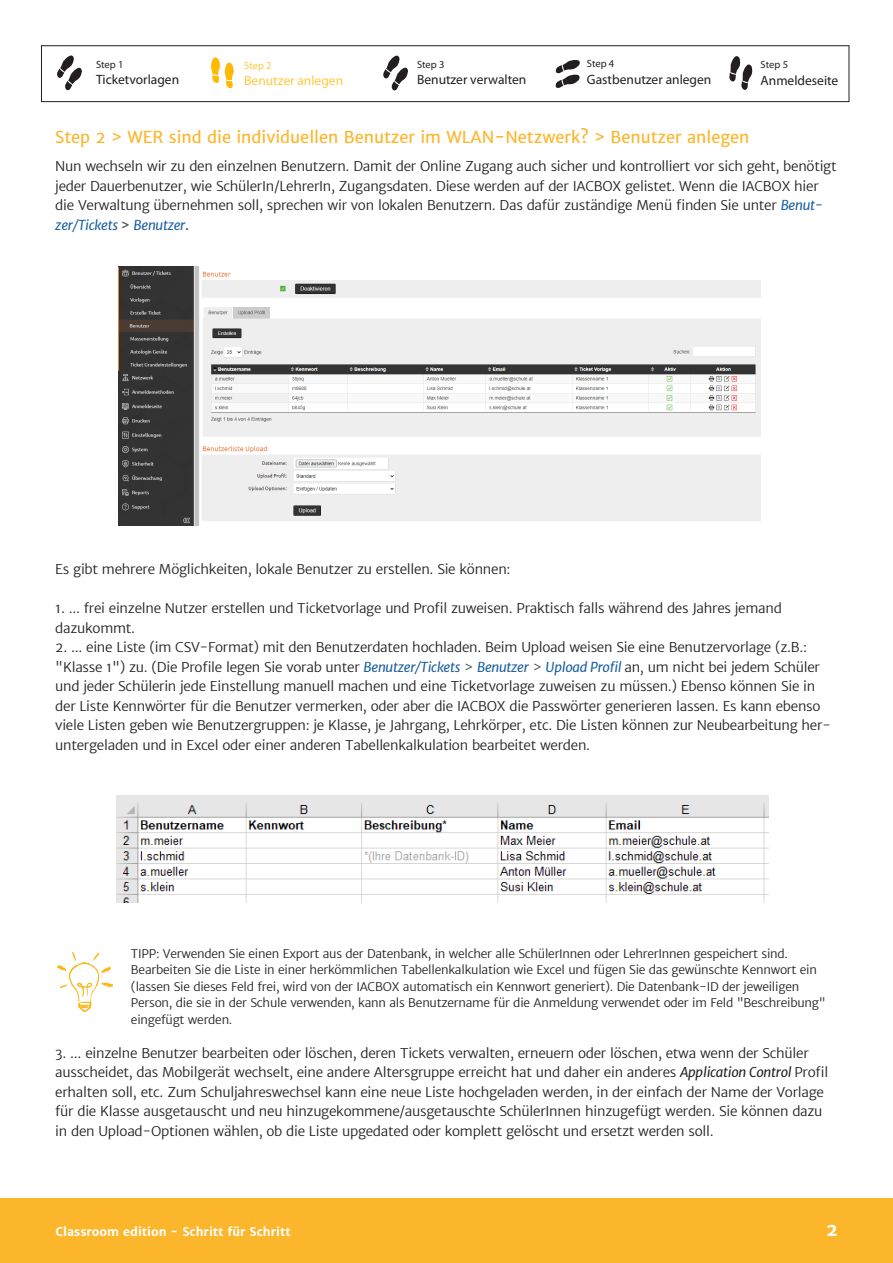
<style>
.page{position:relative;width:893px;height:1263px;background:#fff}
.page>*{position:absolute;margin:0;border:0;box-sizing:border-box;transform-origin:0 0}
.Text{font:700 18px "Merriweather Sans";color:#fff}
.t1{font:16.5px "Merriweather Sans";color:#fcb62b}
.t2{font:300 13.5px/19.5px "Merriweather Sans";letter-spacing:-.02em;color:#231f20}
.Bildbeschreibung{font:13.5px "Myriad Pro";color:#231f20}
.Bildbeschreibung-2{font:13.5px "Myriad Pro";color:#ffca40}
.t3{font:300 12px/16.5px "Merriweather Sans";letter-spacing:-.02em;color:#231f20}
.Text-2{font:700 12px "Merriweather Sans";color:#fff}
.Bildbeschreibung-3{font:10.5px "Myriad Pro";letter-spacing:-.005em;color:#231f20}
.Bildbeschreibung-4{font:10.5px "Myriad Pro";color:#ffca40}
.s1{font-weight:400;font-style:italic;color:#175d9e}
.s2{font-weight:400;color:#4a4e4d}
.s3{color:#4a4e4d}
.s4{font-weight:400;font-style:italic}
</style>
<div class="page">
<div style="left:0;top:1198px;width:893px;height:65px;background:#fcb62b"></div>
<img style="left:57px;top:952px;width:56px;height:61px">
<svg style="left:729px;top:56px;width:24px;height:34px"></svg>
<svg style="left:555px;top:60px;width:25px;height:28px"></svg>
<svg style="left:383px;top:55px;width:25px;height:36px"></svg>
<svg style="left:211px;top:57px;width:23px;height:32px"></svg>
<svg style="left:57px;top:55px;width:25px;height:36px"></svg>
<div style="left:41px;top:45px;width:808px;height:57px;border:1px solid #231f20"></div>
<img style="left:117px;top:795px;width:651px;height:107px">
<img style="left:118px;top:267px;width:642px;height:258px">
<p class="Bildbeschreibung-3" style="left:96px;top:58px;width:29px">Step 1</p>
<p class="Bildbeschreibung" style="left:96px;top:72px;width:85px">Ticketvorlagen</p>
<p class="Bildbeschreibung-4" style="left:244px;top:59px;width:29px">Step 2</p>
<p class="Bildbeschreibung-2" style="left:244px;top:72px;width:101px">Benutzer anlegen</p>
<p class="Bildbeschreibung-3" style="left:417px;top:58px;width:29px">Step 3</p>
<p class="Bildbeschreibung" style="left:417px;top:72px;width:111px">Benutzer verwalten</p>
<p class="Bildbeschreibung-3" style="left:587px;top:57px;width:29px">Step 4</p>
<p class="Bildbeschreibung" style="left:587px;top:71px;width:126px">Gastbenutzer anlegen</p>
<p class="Bildbeschreibung-3" style="left:761px;top:58px;width:29px">Step 5</p>
<p class="Bildbeschreibung" style="left:761px;top:72px;width:79px">Anmeldeseite</p>
<p class="t1" style="left:55px;top:127px;width:696px">Step 2 &gt; WER sind die individuellen Benutzer im WLAN-Netzwerk? &gt; Benutzer anlegen</p>
<p class="t2" style="left:55px;top:157px;width:783px">Nun wechseln wir zu den einzelnen Benutzern. Damit der Online Zugang auch sicher und kontrolliert vor sich geht, benötigt jeder Dauerbenutzer, wie SchülerIn/LehrerIn, Zugangsdaten. Diese werden auf der IACBOX gelistet. Wenn die IACBOX hier die Verwaltung übernehmen soll, sprechen wir von lokalen Benutzern. Das dafür zuständige Menü finden Sie unter <span class="s1">Benut&shy;zer/Tickets</span> <span class="s2">&gt;</span> <span class="s1">Benutzer</span><span class="s2">.</span></p>
<p class="t2" style="left:55px;top:560px;width:457px">Es gibt mehrere Möglichkeiten, lokale Benutzer zu erstellen. Sie können:</p>
<p class="t2" style="left:55px;top:599px;width:728px">1. ... frei einzelne Nutzer erstellen und Ticketvorlage und Profil zuweisen. Praktisch falls während des Jahres jemand</p>
<p class="t2" style="left:55px;top:618px;width:81px">dazukommt.</p>
<p class="t2" style="left:55px;top:638px;width:777px">2. ... eine Liste (im CSV-Format) mit den Benutzerdaten hochladen. Beim Upload weisen Sie eine Benutzervorlage (z.B.: "Klasse 1") zu. (Die Profile legen Sie vorab unter <span class="s1">Benutzer/Tickets</span> <span class="s3">&gt;</span> <span class="s1">Benutzer</span> <span class="s3">&gt;</span> <span class="s1">Upload Profil</span> an, um nicht bei jedem Schüler und jeder Schülerin jede Einstellung manuell machen und eine Ticketvorlage zuweisen zu müssen.) Ebenso können Sie in der Liste Kennwörter für die Benutzer vermerken, oder aber die IACBOX die Passwörter generieren lassen. Es kann ebenso viele Listen geben wie Benutzergruppen: je Klasse, je Jahrgang, Lehrkörper, etc. Die Listen können zur Neubearbeitung her&shy;untergeladen und in Excel oder einer anderen Tabellenkalkulation bearbeitet werden.</p>
<p class="t3" style="left:131px;top:945px;width:659px">TIPP: Verwenden Sie einen Export aus der Datenbank, in welcher alle SchülerInnen oder LehrerInnen gespeichert sind.</p>
<p class="t3" style="left:131px;top:962px;width:696px">Bearbeiten Sie die Liste in einer herkömmlichen Tabellenkalkulation wie Excel und fügen Sie das gewünschte Kennwort ein (lassen Sie dieses Feld frei, wird von der IACBOX automatisch ein Kennwort generiert). Die Datenbank-ID der jeweiligen Person, die sie in der Schule verwenden, kann als Benutzername für die Anmeldung verwendet oder im Feld "Beschreibung" eingefügt werden.</p>
<p class="t2" style="left:55px;top:1043px;width:775px">3. ... einzelne Benutzer bearbeiten oder löschen, deren Tickets verwalten, erneuern oder löschen, etwa wenn der Schüler ausscheidet, das Mobilgerät wechselt, eine andere Altersgruppe erreicht hat und daher ein anderes <span class="s4">Application Control</span> Profil erhalten soll, etc. Zum Schuljahreswechsel kann eine neue Liste hochgeladen werden, in der einfach der Name der Vorlage für die Klasse ausgetauscht und neu hinzugekommene/ausgetauschte SchülerInnen hinzugefügt werden. Sie können dazu in den Upload-Optionen wählen, ob die Liste upgedated oder komplett gelöscht und ersetzt werden soll.</p>
<p class="Text-2" style="left:56px;top:1224px;width:237px">Classroom edition - Schritt für Schritt</p>
<p class="Text" style="left:826px;top:1219px;width:13px">2</p>
</div>
